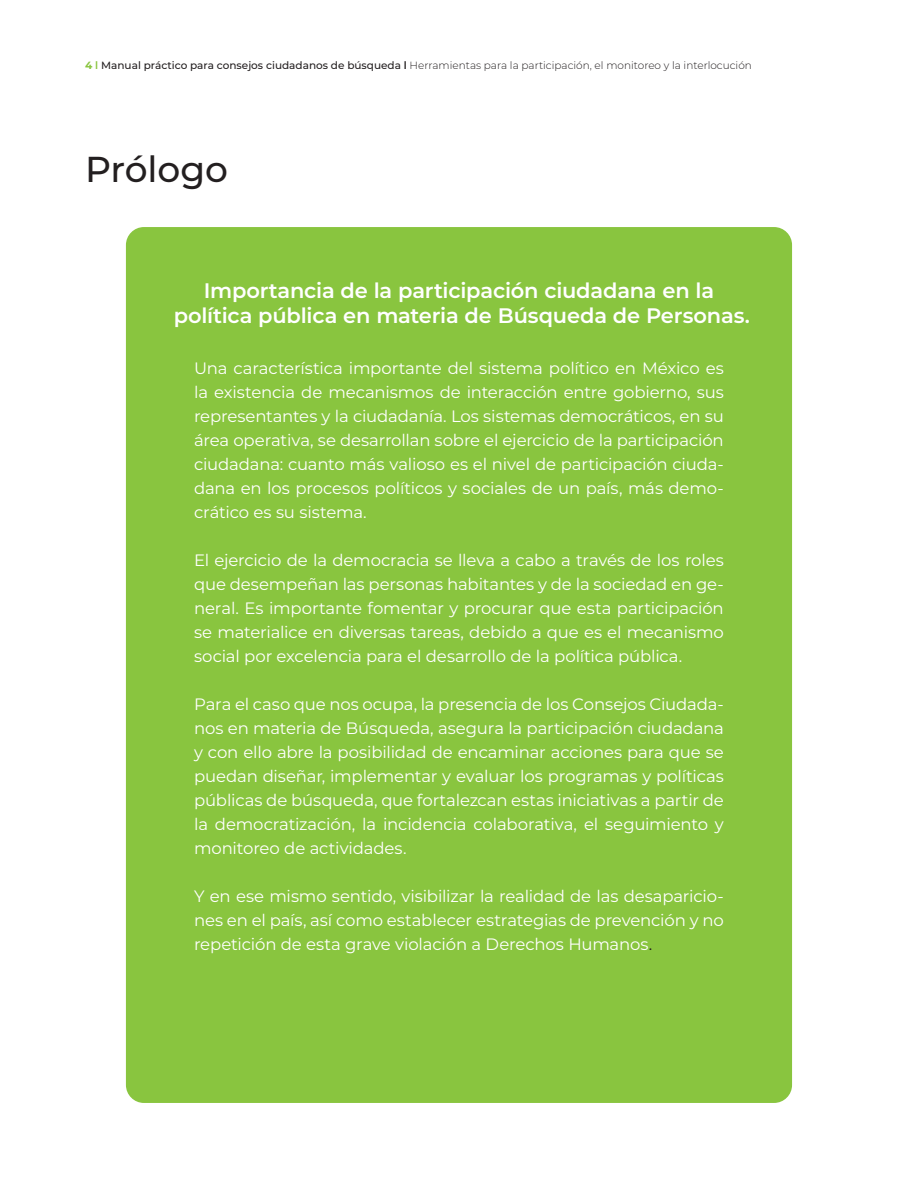
<style>
.page{position:relative;width:918px;height:1188px;background:#fff}
.page>*{position:absolute;margin:0;border:0;box-sizing:border-box;transform-origin:0 0}
.t1{font:500 36px "Montserrat";color:#231f20}
.TextoGeneral{font:600 21px "Montserrat";letter-spacing:-.01em;color:#fff}
.TextoGeneral-2{font:16.5px/24px "Montserrat";letter-spacing:-.01em;color:#fff;text-align:justify}
.t2{font:300 10.5px "Montserrat";color:#231f20}
.s1{font-weight:700;color:#89c53f}
.s2{font-weight:600;color:#89c53f}
.s3{font-weight:500}
.s4{font-weight:600}
.s5{color:#231f20}
</style>
<div class="page">
<div style="left:126px;top:227px;width:666px;height:876px;background:#89c53f;border-radius:18px"></div>
<p class="t2" style="left:85px;top:58px;width:668px"><span class="s1">4</span> <span class="s2">l</span> <span class="s3">Manual práctico para consejos ciudadanos de búsqueda</span> <span class="s4">l</span> Herramientas para la participación, el monitoreo y la interlocución</p>
<p class="t1" style="left:85px;top:144px;width:145px">Prólogo</p>
<p class="TextoGeneral" style="left:204px;top:276px;width:512px">Importancia de la participación ciudadana en la</p>
<p class="TextoGeneral" style="left:174px;top:301px;width:578px">política pública en materia de Búsqueda de Personas.</p>
<p class="TextoGeneral-2" style="left:194px;top:355px;width:531px">Una característica importante del sistema político en México es la existencia de mecanismos de interacción entre gobierno, sus representantes y la ciudadanía. Los sistemas democráticos, en su área operativa, se desarrollan sobre el ejercicio de la participación ciudadana: cuanto más valioso es el nivel de participación ciuda&shy;dana en los procesos políticos y sociales de un país, más demo&shy;crático es su sistema.</p>
<p class="TextoGeneral-2" style="left:194px;top:547px;width:531px">El ejercicio de la democracia se lleva a cabo a través de los roles que desempeñan las personas habitantes y de la sociedad en ge&shy;neral. Es importante fomentar y procurar que esta participación se materialice en diversas tareas, debido a que es el mecanismo social por excelencia para el desarrollo de la política pública.</p>
<p class="TextoGeneral-2" style="left:194px;top:691px;width:531px">Para el caso que nos ocupa, la presencia de los Consejos Ciudada&shy;nos en materia de Búsqueda, asegura la participación ciudadana y con ello abre la posibilidad de encaminar acciones para que se puedan diseñar, implementar y evaluar los programas y políticas públicas de búsqueda, que fortalezcan estas iniciativas a partir de la democratización, la incidencia colaborativa, el seguimiento y monitoreo de actividades.</p>
<p class="TextoGeneral-2" style="left:194px;top:883px;width:531px">Y en ese mismo sentido, visibilizar la realidad de las desaparicio&shy;nes en el país, así como establecer estrategias de prevención y no repetición de esta grave violación a Derechos Humanos<span class="s5">.</span></p>
</div>
